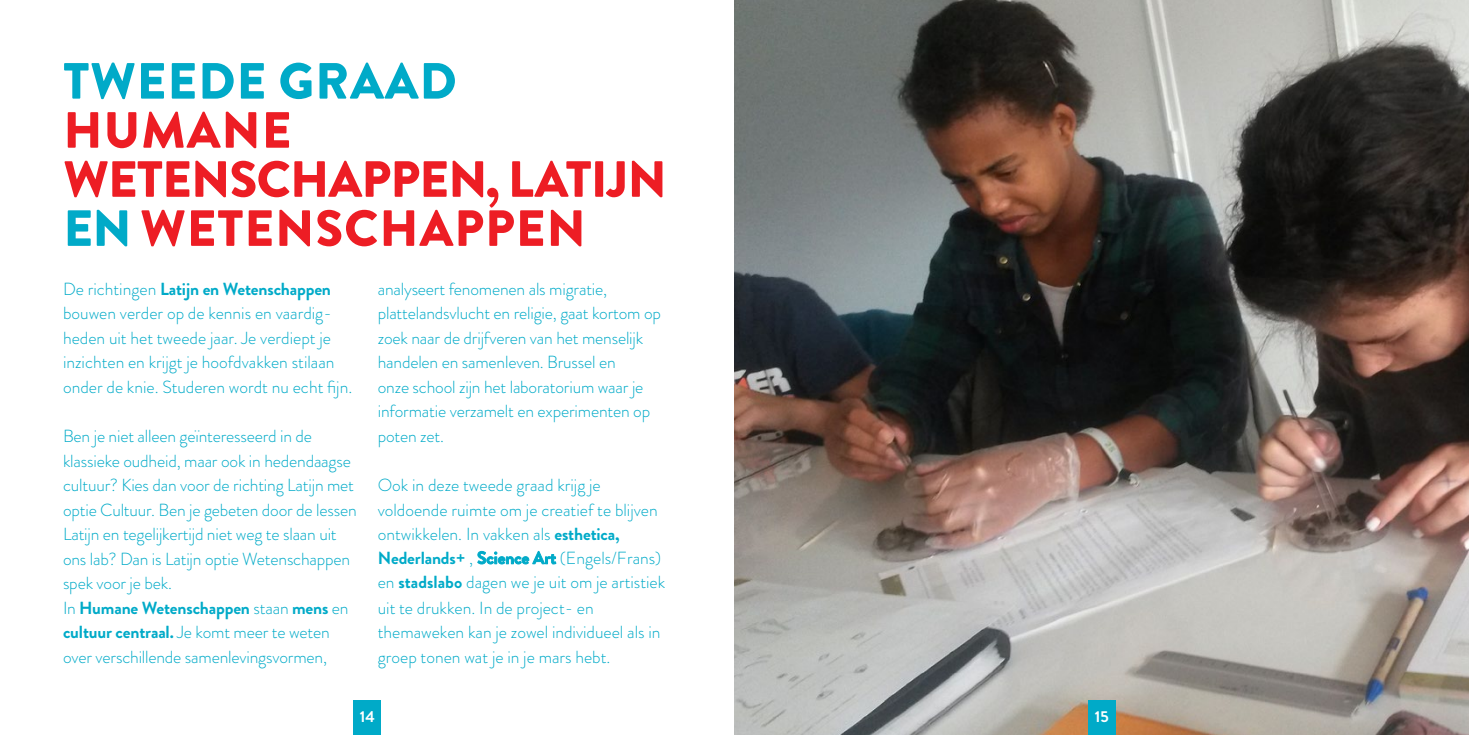
<style>
.page{position:relative;width:1469px;height:735px;background:#fff}
.page>*{position:absolute;margin:0;border:0;box-sizing:border-box;transform-origin:0 0}
.t1{font:900 50.75px/49px "Brandon Grotesque";letter-spacing:.015em;color:#ed1d24}
.t2{font:900 50.75px "Brandon Grotesque";letter-spacing:.02em;color:#00aac8}
.t3{font:300 17.5px/24.5px "Brandon Grotesque";letter-spacing:-.01em;color:#00aac8}
.t4{font:700 15.75px "Brandon Grotesque";color:#fff}
.s1{color:#00aac8}
.s2{font-weight:700}
</style>
<div class="page">
<img style="left:734px;top:0;width:734px;height:734px">
<div style="left:353px;top:700px;width:28px;height:34px;background:#00aac8"></div>
<div style="left:1087px;top:700px;width:28px;height:34px;background:#00aac8"></div>
<h1 class="t2" style="left:63px;top:45px;width:395px">TWEEDE GRAAD</h1>
<h1 class="t1" style="left:63px;top:106px;width:605px">HUMANE<br>WETENSCHAPPEN, LATIJN<br><span class="s1">EN</span> WETENSCHAPPEN</h1>
<p class="t3" style="left:63px;top:276px;width:291px">De richtingen <span class="s2">Latijn en Wetenschappen </span>bouwen verder op de kennis en vaardig&shy;heden uit het tweede jaar. Je verdiept je inzichten en krijgt je hoofdvakken stilaan onder de knie. Studeren wordt nu echt fijn.</p>
<p class="t3" style="left:63px;top:423px;width:295px">Ben je niet alleen geïnteresseerd in de klassieke oudheid, maar ook in hedendaagse cultuur? Kies dan voor de richting Latijn met optie Cultuur. Ben je gebeten door de lessen Latijn en tegelijkertijd niet weg te slaan uit ons lab? Dan is Latijn optie Wetenschappen spek voor je bek.<br>In <span class="s2">Humane Wetenschappen</span> staan <span class="s2">mens</span> en <span class="s2">cultuur centraal.</span> Je komt meer te weten over verschillende samenlevingsvormen,</p>
<p class="t3" style="left:378px;top:276px;width:285px">analyseert fenomenen als migratie, plattelandsvlucht en religie, gaat kortom op zoek naar de drijfveren van het menselijk handelen en samenleven. Brussel en<br>onze school zijn het laboratorium waar je informatie verzamelt en experimenten op poten zet.</p>
<p class="t3" style="left:378px;top:472px;width:289px">Ook in deze tweede graad krijg je voldoende ruimte om je creatief te blijven ontwikkelen. In vakken als <span class="s2">esthetica, Nederlands+</span> , <span class="s2">Science Art</span> (Engels/Frans) en <span class="s2">stadslabo</span> dagen we je uit om je artistiek uit te drukken. In de project- en themaweken kan je zowel individueel als in groep tonen wat je in je mars hebt.</p>
<p class="t4" style="left:360px;top:704px;width:17px">14</p>
<p class="t4" style="left:1094px;top:704px;width:15px">15</p>
</div>
